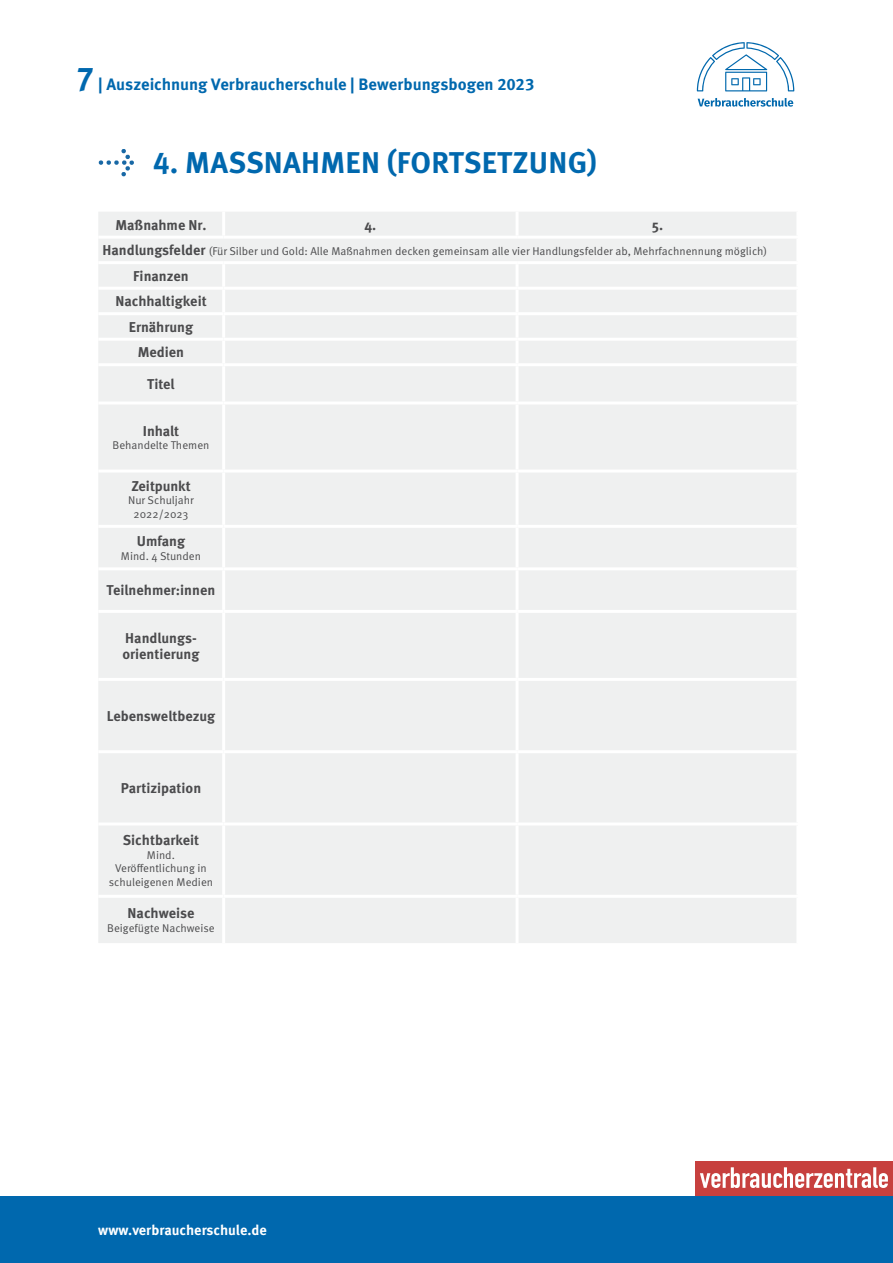
<style>
.page{position:relative;width:893px;height:1263px;background:#fff}
.page>*{position:absolute;margin:0;border:0;box-sizing:border-box;transform-origin:0 0}
.t1{font:700 33px "Meta Pro";color:#0068ae}
.t2{font:700 30px "Meta Pro";letter-spacing:.01em;color:#0068ae}
.t3{font:700 16.5px "Meta Pro";color:#0068ae}
.t4{font:700 14.25px/25.5px "Meta Pro";color:#4b4b4d;text-align:center}
.t5{font:700 14.25px "Meta Pro";color:#fff}
.t6{font:11.25px/13.5px "Meta Pro Norm";color:#4b4b4d;text-align:center}
.s1{font-family:"Meta Pro";font-weight:700;font-size:14.25px}
</style>
<div class="page">
<div style="left:0;top:1196px;width:893px;height:67px;background:#0068ae"></div>
<svg style="left:697px;top:42px;width:97px;height:49px"></svg>
<svg style="left:698px;top:98px;width:95px;height:9px"></svg>
<div style="left:695px;top:1161px;width:198px;height:35px;background:#c7403e"></div>
<svg style="left:700px;top:1167px;width:188px;height:21px"></svg>
<div style="left:98px;top:212px;width:698px;height:731px;background:#eff0f0"></div>
<hr style="left:222px;top:212px;width:3px;height:24px;background:#fff">
<hr style="left:516px;top:212px;width:3px;height:24px;background:#fff">
<hr style="left:98px;top:236px;width:126px;height:3px;background:#fff">
<hr style="left:224px;top:236px;width:293px;height:3px;background:#fff">
<hr style="left:517px;top:236px;width:282px;height:3px;background:#fff">
<hr style="left:98px;top:261px;width:126px;height:3px;background:#fff">
<hr style="left:224px;top:261px;width:293px;height:3px;background:#fff">
<hr style="left:222px;top:264px;width:3px;height:23px;background:#fff">
<hr style="left:517px;top:261px;width:282px;height:3px;background:#fff">
<hr style="left:516px;top:264px;width:3px;height:23px;background:#fff">
<hr style="left:98px;top:287px;width:126px;height:3px;background:#fff">
<hr style="left:224px;top:287px;width:293px;height:3px;background:#fff">
<hr style="left:222px;top:290px;width:3px;height:22px;background:#fff">
<hr style="left:517px;top:287px;width:282px;height:3px;background:#fff">
<hr style="left:516px;top:290px;width:3px;height:22px;background:#fff">
<hr style="left:98px;top:312px;width:126px;height:3px;background:#fff">
<hr style="left:224px;top:312px;width:293px;height:3px;background:#fff">
<hr style="left:222px;top:315px;width:3px;height:23px;background:#fff">
<hr style="left:517px;top:312px;width:282px;height:3px;background:#fff">
<hr style="left:516px;top:315px;width:3px;height:23px;background:#fff">
<hr style="left:98px;top:338px;width:126px;height:3px;background:#fff">
<hr style="left:224px;top:338px;width:293px;height:3px;background:#fff">
<hr style="left:222px;top:341px;width:3px;height:22px;background:#fff">
<hr style="left:517px;top:338px;width:282px;height:3px;background:#fff">
<hr style="left:516px;top:341px;width:3px;height:22px;background:#fff">
<hr style="left:98px;top:363px;width:126px;height:3px;background:#fff">
<hr style="left:224px;top:363px;width:293px;height:3px;background:#fff">
<hr style="left:222px;top:366px;width:3px;height:35px;background:#fff">
<hr style="left:517px;top:363px;width:282px;height:3px;background:#fff">
<hr style="left:516px;top:366px;width:3px;height:35px;background:#fff">
<hr style="left:98px;top:401px;width:126px;height:3px;background:#fff">
<hr style="left:224px;top:401px;width:293px;height:3px;background:#fff">
<hr style="left:222px;top:404px;width:3px;height:65px;background:#fff">
<hr style="left:517px;top:401px;width:282px;height:3px;background:#fff">
<hr style="left:516px;top:404px;width:3px;height:65px;background:#fff">
<hr style="left:98px;top:469px;width:126px;height:3px;background:#fff">
<hr style="left:224px;top:469px;width:293px;height:3px;background:#fff">
<hr style="left:222px;top:472px;width:3px;height:53px;background:#fff">
<hr style="left:517px;top:469px;width:282px;height:3px;background:#fff">
<hr style="left:516px;top:472px;width:3px;height:53px;background:#fff">
<hr style="left:98px;top:525px;width:126px;height:3px;background:#fff">
<hr style="left:224px;top:525px;width:293px;height:3px;background:#fff">
<hr style="left:222px;top:528px;width:3px;height:39px;background:#fff">
<hr style="left:517px;top:525px;width:282px;height:3px;background:#fff">
<hr style="left:516px;top:528px;width:3px;height:39px;background:#fff">
<hr style="left:98px;top:567px;width:126px;height:3px;background:#fff">
<hr style="left:224px;top:567px;width:293px;height:3px;background:#fff">
<hr style="left:222px;top:570px;width:3px;height:40px;background:#fff">
<hr style="left:517px;top:567px;width:282px;height:3px;background:#fff">
<hr style="left:516px;top:570px;width:3px;height:40px;background:#fff">
<hr style="left:98px;top:610px;width:126px;height:3px;background:#fff">
<hr style="left:224px;top:610px;width:293px;height:3px;background:#fff">
<hr style="left:222px;top:613px;width:3px;height:65px;background:#fff">
<hr style="left:517px;top:610px;width:282px;height:3px;background:#fff">
<hr style="left:516px;top:613px;width:3px;height:65px;background:#fff">
<hr style="left:98px;top:678px;width:126px;height:3px;background:#fff">
<hr style="left:224px;top:678px;width:293px;height:3px;background:#fff">
<hr style="left:222px;top:681px;width:3px;height:69px;background:#fff">
<hr style="left:517px;top:678px;width:282px;height:3px;background:#fff">
<hr style="left:516px;top:681px;width:3px;height:69px;background:#fff">
<hr style="left:98px;top:750px;width:126px;height:3px;background:#fff">
<hr style="left:224px;top:750px;width:293px;height:3px;background:#fff">
<hr style="left:222px;top:753px;width:3px;height:69px;background:#fff">
<hr style="left:517px;top:750px;width:282px;height:3px;background:#fff">
<hr style="left:516px;top:753px;width:3px;height:69px;background:#fff">
<hr style="left:98px;top:822px;width:126px;height:3px;background:#fff">
<hr style="left:224px;top:822px;width:293px;height:3px;background:#fff">
<hr style="left:222px;top:825px;width:3px;height:70px;background:#fff">
<hr style="left:517px;top:822px;width:282px;height:3px;background:#fff">
<hr style="left:516px;top:825px;width:3px;height:70px;background:#fff">
<hr style="left:98px;top:895px;width:126px;height:3px;background:#fff">
<hr style="left:224px;top:895px;width:293px;height:3px;background:#fff">
<hr style="left:222px;top:898px;width:3px;height:45px;background:#fff">
<hr style="left:517px;top:895px;width:282px;height:3px;background:#fff">
<hr style="left:516px;top:898px;width:3px;height:45px;background:#fff">
<svg style="left:99px;top:149px;width:35px;height:27px"></svg>
<h1 class="t1" style="left:76px;top:53px;width:20px">7</h1>
<h3 class="t3" style="left:98px;top:72px;width:438px">| Auszeichnung Verbraucherschule | Bewerbungsbogen 2023</h3>
<h2 class="t2" style="left:153px;top:139px;width:446px">4. MASSNAHMEN (FORTSETZUNG)</h2>
<p class="t4" style="left:115px;top:211px;width:93px">Maßnahme Nr.</p>
<p class="t4" style="left:364px;top:211px;width:13px">4.</p>
<p class="t4" style="left:652px;top:211px;width:13px">5.</p>
<p class="t6" style="left:103px;top:244px;width:666px"><span class="s1">Handlungsfelder</span> (Für Silber und Gold: Alle Maßnahmen decken gemeinsam alle vier Handlungsfelder ab, Mehrfachnennung möglich)</p>
<p class="t4" style="left:115px;top:262px;width:93px">Finanzen<br>Nachhaltigkeit<br>Ernährung<br>Medien</p>
<p class="t4" style="left:147px;top:371px;width:29px">Titel</p>
<p class="t4" style="left:143px;top:417px;width:38px">Inhalt</p>
<p class="t6" style="left:112px;top:438px;width:98px">Behandelte Themen</p>
<p class="t4" style="left:131px;top:472px;width:61px">Zeitpunkt</p>
<p class="t6" style="left:128px;top:493px;width:67px">Nur Schuljahr<br>2022/2023</p>
<p class="t4" style="left:137px;top:528px;width:50px">Umfang</p>
<p class="t6" style="left:121px;top:548px;width:82px">Mind. 4 Stunden</p>
<p class="t4" style="left:107px;top:577px;width:110px">Teilnehmer:innen</p>
<p class="t4" style="left:122px;top:628px;width:79px;line-height:16.5px;text-align:left">Handlungs&shy;orientierung</p>
<p class="t4" style="left:107px;top:702px;width:110px">Lebensweltbezug</p>
<p class="t4" style="left:121px;top:775px;width:82px">Partizipation</p>
<p class="t4" style="left:123px;top:827px;width:78px">Sichtbarkeit</p>
<p class="t6" style="left:109px;top:847px;width:106px">Mind.<br>Veröffentlichung in schuleigenen Medien</p>
<p class="t4" style="left:128px;top:900px;width:68px">Nachweise</p>
<p class="t6" style="left:107px;top:920px;width:109px">Beigefügte Nachweise</p>
<p class="t5" style="left:98px;top:1219px;width:170px">www.verbraucherschule.de</p>
</div>
